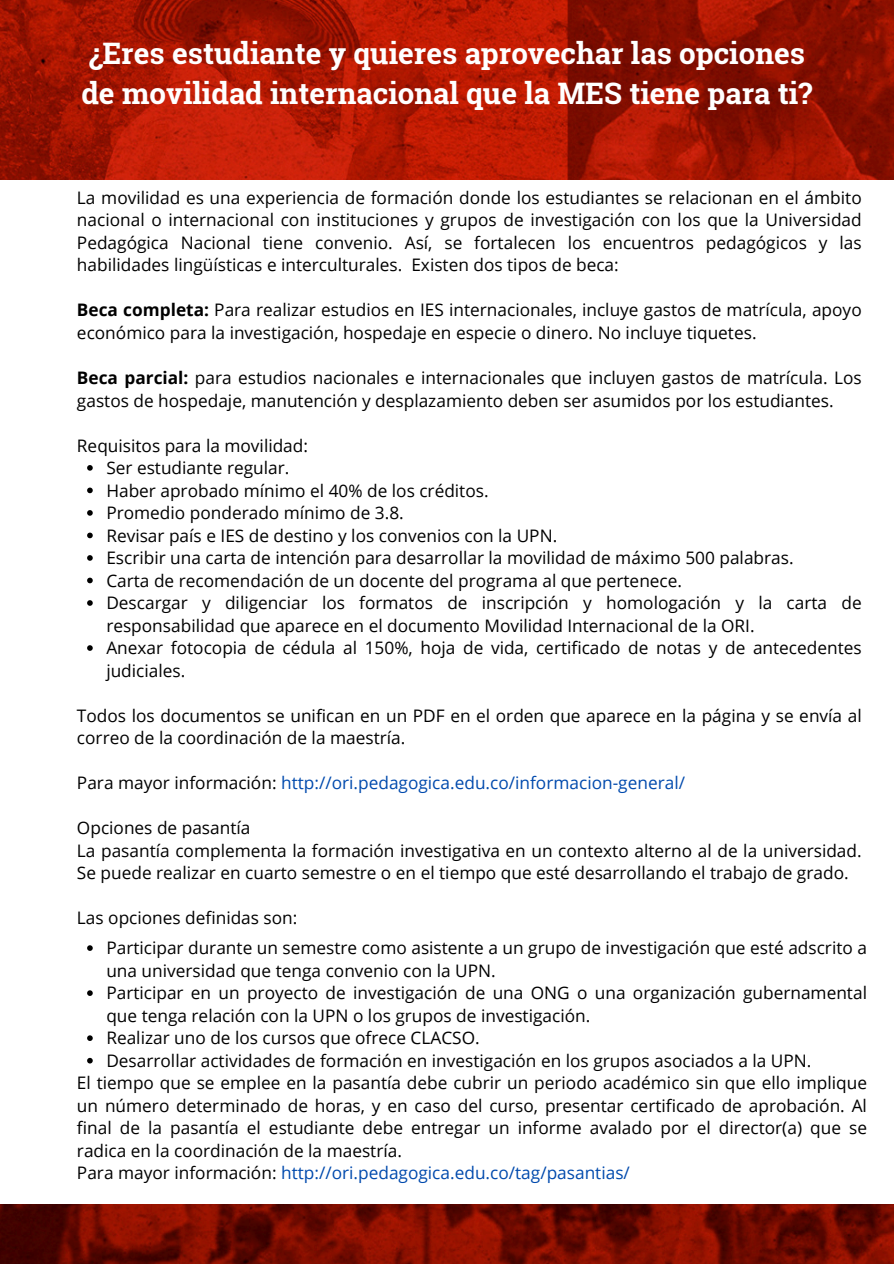
<style>
.page{position:relative;width:894px;height:1264px;background:#fff}
.page>*{position:absolute;margin:0;border:0;box-sizing:border-box;transform-origin:0 0}
.t1{font:700 29.55px/40.5px "Roboto Slab";color:#fff}
.t2{font:17.25px/22.5px "Open Sans";color:#000}
.t3{font:17.25px "Open Sans";color:#004aad}
.s1{font-weight:700}
.s2{color:#000}
</style>
<div class="page">
<img style="left:0;top:0;width:893px;height:179px">
<img style="left:0;top:1204px;width:893px;height:59px">
<svg style="left:87px;top:465px;width:6px;height:5px"></svg>
<svg style="left:87px;top:487px;width:6px;height:6px"></svg>
<svg style="left:87px;top:510px;width:6px;height:5px"></svg>
<svg style="left:87px;top:532px;width:6px;height:6px"></svg>
<svg style="left:87px;top:555px;width:6px;height:5px"></svg>
<svg style="left:87px;top:577px;width:6px;height:6px"></svg>
<svg style="left:87px;top:600px;width:6px;height:6px"></svg>
<svg style="left:87px;top:645px;width:6px;height:6px"></svg>
<svg style="left:87px;top:945px;width:6px;height:5px"></svg>
<svg style="left:87px;top:990px;width:6px;height:5px"></svg>
<svg style="left:87px;top:1035px;width:6px;height:5px"></svg>
<svg style="left:87px;top:1057px;width:6px;height:6px"></svg>
<p class="t1" style="left:81px;top:32px;width:732px">¿Eres estudiante y quieres aprovechar las opciones de movilidad internacional que la MES tiene para ti?</p>
<h1 class="t2" style="left:77px;top:186px;width:786px;text-align:justify">La movilidad es una experiencia de formación donde los estudiantes se relacionan en el ámbito nacional o internacional con instituciones y grupos de investigación con los que la Universidad Pedagógica Nacional tiene convenio. Así, se fortalecen los encuentros pedagógicos y las habilidades lingüísticas e interculturales. Existen dos tipos de beca:</h1>
<p class="t2" style="left:77px;top:298px;width:786px"><span class="s1">Beca completa:</span> Para realizar estudios en IES internacionales, incluye gastos de matrícula, apoyo económico para la investigación, hospedaje en especie o dinero. No incluye tiquetes.</p>
<p class="t2" style="left:77px;top:366px;width:786px"><span class="s1">Beca parcial:</span> para estudios nacionales e internacionales que incluyen gastos de matrícula. Los gastos de hospedaje, manutención y desplazamiento deben ser asumidos por los estudiantes.</p>
<p class="t2" style="left:77px;top:433px;width:232px">Requisitos para la movilidad:</p>
<p class="t2" style="left:106px;top:456px;width:184px">Ser estudiante regular.</p>
<p class="t2" style="left:106px;top:478px;width:384px">Haber aprobado mínimo el 40% de los créditos.</p>
<p class="t2" style="left:106px;top:501px;width:299px">Promedio ponderado mínimo de 3.8.</p>
<p class="t2" style="left:106px;top:523px;width:452px">Revisar país e IES de destino y los convenios con la UPN.</p>
<p class="t2" style="left:106px;top:546px;width:688px">Escribir una carta de intención para desarrollar la movilidad de máximo 500 palabras.</p>
<p class="t2" style="left:106px;top:568px;width:577px">Carta de recomendación de un docente del programa al que pertenece.</p>
<p class="t2" style="left:106px;top:591px;width:756px">Descargar y diligenciar los formatos de inscripción y homologación y la carta de responsabilidad que aparece en el documento Movilidad Internacional de la ORI.</p>
<p class="t2" style="left:106px;top:636px;width:756px">Anexar fotocopia de cédula al 150%, hoja de vida, certificado de notas y de antecedentes judiciales.</p>
<p class="t2" style="left:77px;top:703px;width:786px">Todos los documentos se unifican en un PDF en el orden que aparece en la página y se envía al correo de la coordinación de la maestría.</p>
<p class="t3" style="left:77px;top:771px;width:609px"><span class="s2">Para mayor información:</span> http://ori.pedagogica.edu.co/informacion-general/</p>
<p class="t2" style="left:77px;top:816px;width:175px">Opciones de pasantía</p>
<p class="t2" style="left:77px;top:839px;width:786px">La pasantía complementa la formación investigativa en un contexto alterno al de la universidad.<br>Se puede realizar en cuarto semestre o en el tiempo que esté desarrollando el trabajo de grado.</p>
<p class="t2" style="left:77px;top:906px;width:222px">Las opciones definidas son:</p>
<p class="t2" style="left:106px;top:936px;width:762px">Participar durante un semestre como asistente a un grupo de investigación que esté adscrito a una universidad que tenga convenio con la UPN.</p>
<p class="t2" style="left:106px;top:981px;width:762px">Participar en un proyecto de investigación de una ONG o una organización gubernamental que tenga relación con la UPN o los grupos de investigación.</p>
<p class="t2" style="left:106px;top:1026px;width:375px">Realizar uno de los cursos que ofrece CLACSO.</p>
<p class="t2" style="left:106px;top:1048px;width:706px">Desarrollar actividades de formación en investigación en los grupos asociados a la UPN.</p>
<p class="t2" style="left:77px;top:1071px;width:791px;text-align:justify">El tiempo que se emplee en la pasantía debe cubrir un periodo académico sin que ello implique un número determinado de horas, y en caso del curso, presentar certificado de aprobación. Al final de la pasantía el estudiante debe entregar un informe avalado por el director(a) que se radica en la coordinación de la maestría.</p>
<p class="t3" style="left:77px;top:1160px;width:554px"><span class="s2">Para mayor información:</span> http://ori.pedagogica.edu.co/tag/pasantias/</p>
</div>
